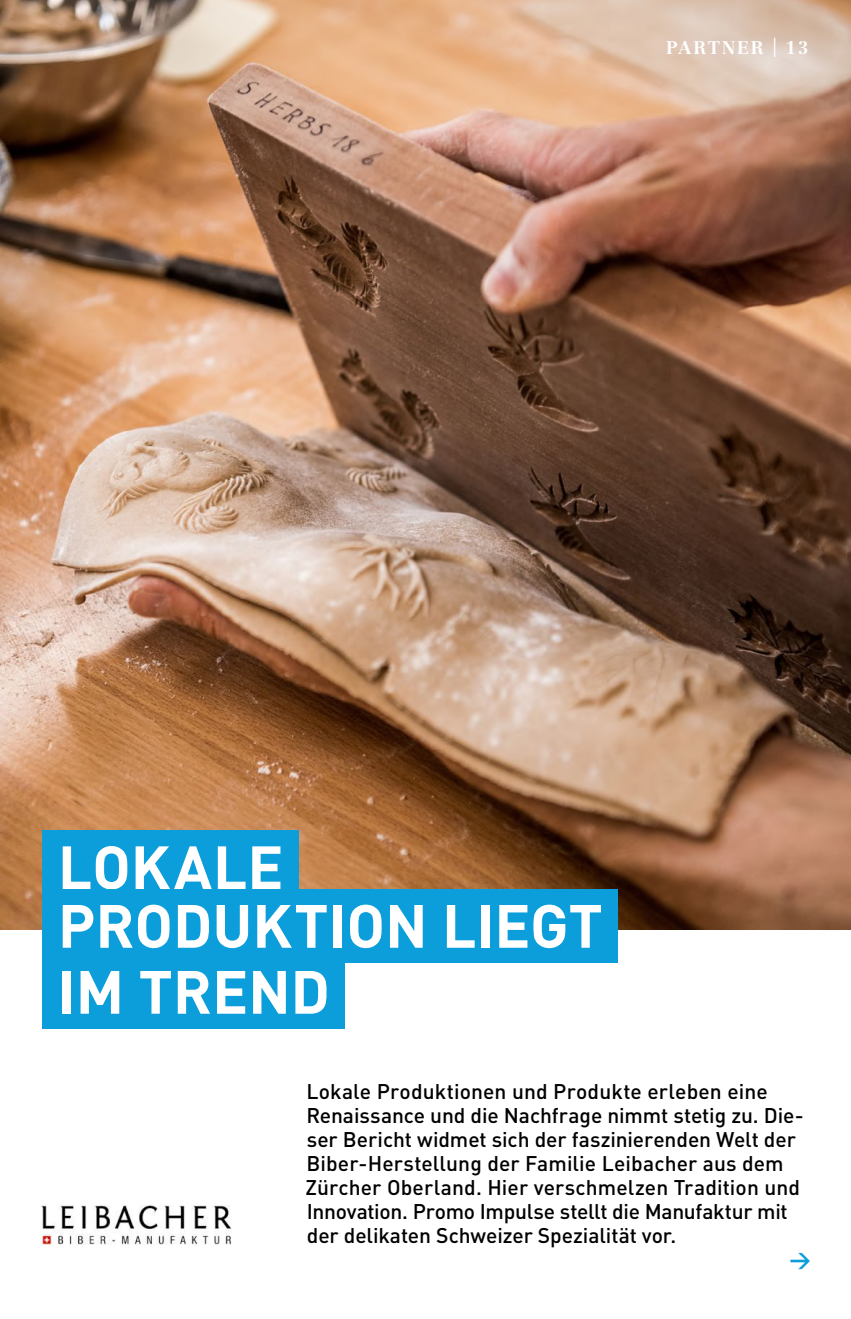
<style>
.page{position:relative;width:851px;height:1319px;background:#fff}
.page>*{position:absolute;margin:0;border:0;box-sizing:border-box;transform-origin:0 0}
.t1{font:700 60px/58.7px "DIN Pro";color:#fff}
.t2{font:500 21px/24px "DIN Pro";color:#000}
.t3{font:700 21px "DIN Pro";color:#0c9eda}
.t4{font:700 18px "Centennial LT Std";letter-spacing:.1em;color:#fff}
.s1{font-family:"Helvetica Neue LT Std";font-weight:300;font-size:27px}
</style>
<div class="page">
<img style="left:0;top:0;width:850px;height:929px">
<img style="left:40px;top:1205px;width:191px;height:40px">
<div style="left:43px;top:830px;width:256px;height:73px;background:#0c9eda"></div>
<div style="left:43px;top:889px;width:574px;height:73px;background:#0c9eda"></div>
<div style="left:43px;top:954px;width:302px;height:74px;background:#0c9eda"></div>
<p class="t4" style="left:666px;top:37px;width:144px">PARTNER <span class="s1">I</span> 13</p>
<h1 class="t1" style="left:58px;top:835px;width:546px">LOKALE<br>PRODUKTION LIEGT</h1>
<h1 class="t1" style="left:58px;top:960px;width:274px">IM TREND</h1>
<p class="t2" style="left:305px;top:1078px;width:499px">Lokale Produktionen und Produkte erleben eine Renaissance und die Nachfrage nimmt stetig zu. Die&shy;ser Bericht widmet sich der faszinierenden Welt der Biber-Herstellung der Familie Leibacher aus dem Zürcher Oberland. Hier verschmelzen Tradition und Innovation. Promo Impulse stellt die Manufaktur mit der delikaten Schweizer Spezialität vor.</p>
<p class="t3" style="left:789px;top:1245px;width:23px">→</p>
</div>
